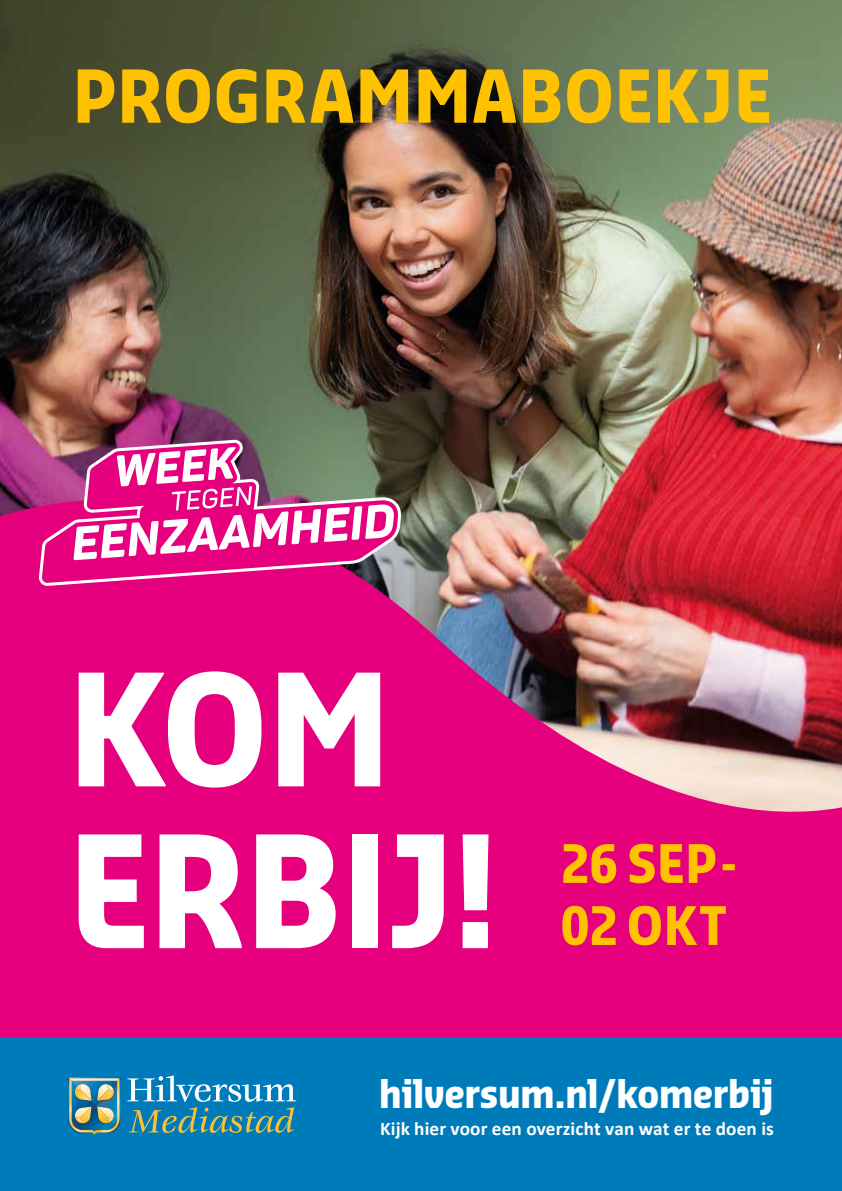
<style>
.page{position:relative;width:842px;height:1191px;background:#fff}
.page>*{position:absolute;margin:0;border:0;box-sizing:border-box;transform-origin:0 0}
.t1{font:700 151.6px/161.8px "Sansa Con Pro";letter-spacing:-.005em;color:#fff}
.t2{font:700 71px "Sansa Con Pro";letter-spacing:.01em;color:#ffc200}
.t3{font:700 51.6px/62px "Sansa Con Pro";letter-spacing:.015em;color:#ffc200}
.t4{font:700 38.6px "Sansa Con Pro";letter-spacing:-.005em;color:#fff}
.t5{font:700 19.2px "Calibri";letter-spacing:.005em;color:#fff}
.s1{font-size:43px}
</style>
<div class="page">
<img style="left:0;top:0;width:842px;height:362px">
<div style="left:0;top:1020px;width:842px;height:171px;background:#007bba"></div>
<img style="left:0;top:362px;width:842px;height:674px">
<img style="left:68px;top:1077px;width:53px;height:58px">
<svg style="left:127px;top:1075px;width:169px;height:26px"></svg>
<svg style="left:129px;top:1107px;width:165px;height:26px"></svg>
<svg style="left:39px;top:440px;width:363px;height:146px"></svg>
<svg style="left:42px;top:443px;width:356px;height:140px;fill:#e6007e"></svg>
<svg style="left:73px;top:447px;width:322px;height:113px"></svg>
<h2 class="t2" style="left:73px;top:49px;width:701px">PROGRAMMABOEKJE</h2>
<h1 class="t1" style="left:68px;top:644px;width:431px">KOM<br>ERBIJ!</h1>
<h3 class="t3" style="left:561px;top:831px;width:176px">26 SEP<span class="s1">-<br></span>02 OKT</h3>
<h3 class="t4" style="left:379px;top:1067px;width:396px">hilversum.nl/komerbij</h3>
<p class="t5" style="left:380px;top:1114px;width:395px">Kijk hier voor een overzicht van wat er te doen is</p>
</div>
